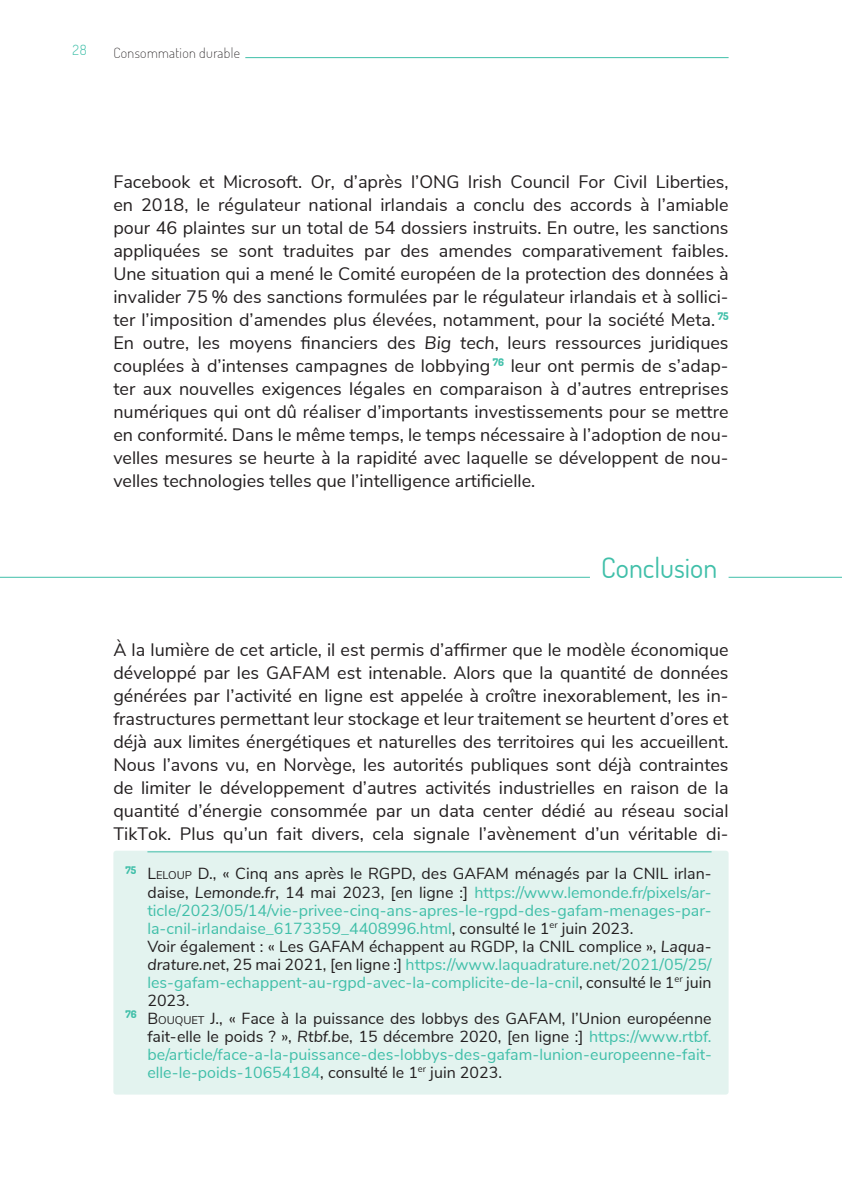
<style>
.page{position:relative;width:842px;height:1191px;background:#fff}
.page>*{position:absolute;margin:0;border:0;box-sizing:border-box;transform-origin:0 0}
.t1{font:28px "Dosis";color:#40bfa9}
.t2{font:18px/23px "Nunito Sans";color:#231f20;text-align:justify}
.t3{font:16px "Nunito Sans";color:#40bfa9}
.t4{font:16px "Nunito Sans";color:#231f20}
.t5{font:200 14px "Dosis";letter-spacing:.025em;color:#231f20}
.t6{font:300 14px "Dosis";color:#40bfa9}
.s1{font-style:italic}
.s2{font-style:inherit}
.s3{font-size:11.2px}
.s4{color:#231f20}
.s5{font-style:italic;color:#231f20}
.s6{color:#40bfa9}
</style>
<div class="page">
<hr style="left:113px;top:57px;width:616px;height:1px;background:#40bfa9">
<div style="left:108px;top:52px;width:137px;height:10px;background:#fff"></div>
<div style="left:113px;top:850px;width:616px;height:244px;background:#e3f3ef;border-radius:3px"></div>
<hr style="left:0;top:577px;width:842px;height:1px;background:#40bfa9">
<div style="left:590px;top:572px;width:139px;height:8px;background:#fff"></div>
<hr style="left:147px;top:851px;width:564px;height:1px;background:#40bfa9">
<p class="t6" style="left:73px;top:41px;width:16px">28</p>
<p class="t5" style="left:113px;top:44px;width:128px">Consommation durable</p>
<p class="t2" style="left:113px;top:169px;width:617px">Facebook et Microsoft. Or, d’après l’ONG Irish Council For Civil Liberties, en 2018, le régulateur national irlandais a conclu des accords à l’amiable pour 46 plaintes sur un total de 54 dossiers instruits. En outre, les sanctions appliquées se sont traduites par des amendes comparativement faibles.<br>Une situation qui a mené le Comité européen de la protection des données à invalider 75 % des sanctions formulées par le régulateur irlandais et à sollici&shy;ter l’imposition d’amendes plus élevées, notamment, pour la société Meta. <sup>75<br></sup>En outre, les moyens financiers des <span class="s1">Big tech</span>, leurs ressources juridiques couplées à d’intenses campagnes de lobbying <sup>76</sup> leur ont permis de s’adap&shy;ter aux nouvelles exigences légales en comparaison à d’autres entreprises numériques qui ont dû réaliser d’importants investissements pour se mettre en conformité. Dans le même temps, le temps nécessaire à l’adoption de nou&shy;velles mesures se heurte à la rapidité avec laquelle se développent de nou&shy;velles technologies telles que l’intelligence artificielle.</p>
<h1 class="t1" style="left:601px;top:549px;width:117px">Conclusion</h1>
<p class="t2" style="left:113px;top:637px;width:617px">À la lumière de cet article, il est permis d’affirmer que le modèle économique développé par les GAFAM est intenable. Alors que la quantité de données générées par l’activité en ligne est appelée à croître inexorablement, les in&shy;frastructures permettant leur stockage et leur traitement se heurtent d’ores et déjà aux limites énergétiques et naturelles des territoires qui les accueillent.<br>Nous l’avons vu, en Norvège, les autorités publiques sont déjà contraintes de limiter le développement d’autres activités industrielles en raison de la quantité d’énergie consommée par un data center dédié au réseau social TikTok. Plus qu’un fait divers, cela signale l’avènement d’un véritable di-</p>
<p class="t4" style="left:125px;top:862px;width:588px"><sup>75</sup> <span class="s2">L</span><span class="s3">ELOUP</span> D., « Cinq ans après le RGPD, des GAFAM ménagés par la CNIL irlan-</p>
<p class="t3" style="left:147px;top:880px;width:566px"><span class="s4">daise,</span> <span class="s5">Lemonde.fr</span><span class="s4">, 14 mai 2023, [en ligne :]</span> https://www.lemonde.fr/pixels/ar-</p>
<p class="t3" style="left:147px;top:898px;width:566px">ticle/2023/05/14/vie-privee-cinq-ans-apres-le-rgpd-des-gafam-menages-par-</p>
<p class="t3" style="left:147px;top:916px;width:488px">la-cnil-irlandaise_6173359_4408996.html<span class="s4">, consulté le 1</span><sup>er</sup> <span class="s4">juin 2023.</span></p>
<p class="t4" style="left:147px;top:934px;width:566px">Voir également : « Les GAFAM échappent au RGDP, la CNIL complice », <span class="s1">Laqua-</span></p>
<p class="t3" style="left:147px;top:952px;width:566px"><span class="s5">drature.net</span><span class="s4">, 25 mai 2021, [en ligne :]</span> https://www.laquadrature.net/2021/05/25/</p>
<p class="t3" style="left:147px;top:970px;width:566px">les-gafam-echappent-au-rgpd-avec-la-complicite-de-la-cnil<span class="s4">, consulté le 1</span><sup>er</sup> <span class="s4">juin</span></p>
<p class="t4" style="left:147px;top:988px;width:44px">2023.</p>
<p class="t4" style="left:125px;top:1006px;width:588px"><sup>76</sup> <span class="s2">B</span><span class="s3">OUQUET</span> J., « Face à la puissance des lobbys des GAFAM, l’Union européenne</p>
<p class="t4" style="left:147px;top:1024px;width:566px">fait-elle le poids ? », <span class="s1">Rtbf.be</span>, 15 décembre 2020, [en ligne :] <span class="s6">https://www.rtbf.</span></p>
<p class="t3" style="left:147px;top:1042px;width:566px">be/article/face-a-la-puissance-des-lobbys-des-gafam-lunion-europeenne-fait-</p>
<p class="t3" style="left:147px;top:1060px;width:356px">elle-le-poids-10654184<span class="s4">, consulté le 1</span><sup>er</sup> <span class="s4">juin 2023.</span></p>
</div>
